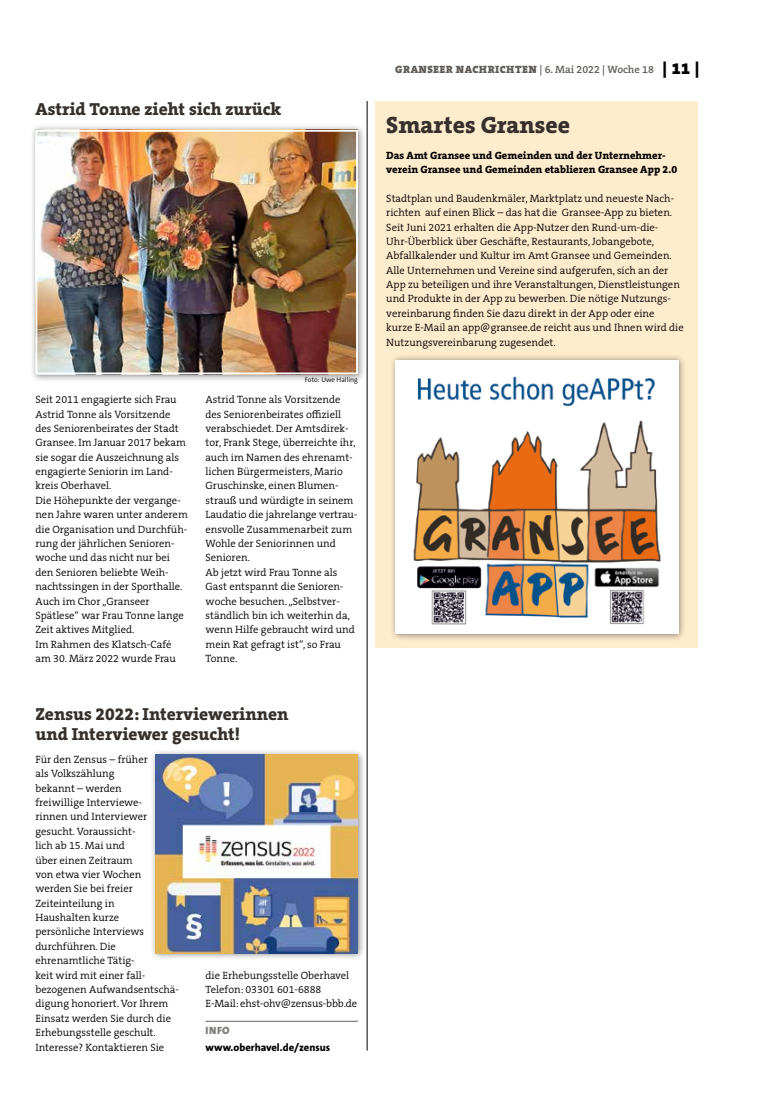
<style>
.page{position:relative;width:762px;height:1117px;background:#fff}
.page>*{position:absolute;margin:0;border:0;box-sizing:border-box;transform-origin:0 0}
.t1{font:800 23.75px "The Serif B W8";color:#36302d}
.t2{font:800 17.5px/20px "The Serif B W8";color:#36302d}
.t3{font:300 10.62px/14.4px "The Serif B W4";color:#000}
.t4{font:800 10.62px/14.4px "The Serif B W8";color:#000}
.t5{font:900 10.62px "The Serif B W9";letter-spacing:.045em;color:#615c58}
.t6{font:800 10.62px "The Sans B W8";color:#000}
.t7{font:900 10.62px "The Sans B W9";color:#84817e}
.t8{font:300 6.88px "The Sans B W4";color:#000}
.s1{font-family:"The Serif B W6";font-weight:600}
.s2{font-size:16.25px;color:#000}
</style>
<div class="page">
<hr style="left:367px;top:101px;width:1px;height:949px;background:#000">
<div style="left:30px;top:124px;width:336px;height:258px;background:#000;opacity:.45"></div>
<img style="left:38px;top:133px;width:317px;height:238px">
<div style="left:35px;top:130px;width:323px;height:244px;border:2px solid #fff"></div>
<hr style="left:206px;top:1020px;width:152px;height:1px;background:#84817e">
<div style="left:150px;top:748px;width:216px;height:212px;background:#000;opacity:.45"></div>
<img style="left:156px;top:754px;width:202px;height:198px">
<div style="left:376px;top:101px;width:322px;height:546px;background:#ffeccd"></div>
<div style="left:389px;top:354px;width:297px;height:287px;background:#000;opacity:.45"></div>
<div style="left:395px;top:360px;width:283px;height:273px;background:#fff"></div>
<img style="left:413px;top:376px;width:248px;height:249px">
<h2 class="t2" style="left:35px;top:99px;width:247px">Astrid Tonne zieht sich zurück</h2>
<p class="t8" style="left:305px;top:375px;width:55px">Foto: Uwe Halling</p>
<p class="t3" style="left:35px;top:392px;width:154px">Seit 2011 engagierte sich Frau<br>Astrid Tonne als Vorsitzende des Seniorenbeirates der Stadt<br>Gransee. Im Januar 2017 bekam sie sogar die Auszeichnung als engagierte Seniorin im Land&shy;kreis Oberhavel.<br>Die Höhepunkte der vergange&shy;nen Jahre waren unter anderem die Organisation und Durchfüh&shy;rung der jährlichen Senioren&shy;woche und das nicht nur bei den Senioren beliebte Weih&shy;nachtssingen in der Sporthalle.<br>Auch im Chor „Granseer<br>Spätlese“ war Frau Tonne lange<br>Zeit aktives Mitglied.<br>Im Rahmen des Klatsch-Café am 30. März 2022 wurde Frau</p>
<p class="t3" style="left:206px;top:392px;width:153px">Astrid Tonne als Vorsitzende des Seniorenbeirates offiziell verabschiedet. Der Amtsdirek&shy;tor, Frank Stege, überreichte ihr, auch im Namen des ehrenamt&shy;lichen Bürgermeisters, Mario<br>Gruschinske, einen Blumen&shy;strauß und würdigte in seinem<br>Laudatio die jahrelange vertrau&shy;ensvolle Zusammenarbeit zum<br>Wohle der Seniorinnen und<br>Senioren.<br>Ab jetzt wird Frau Tonne als<br>Gast entspannt die Senioren&shy;woche besuchen. „Selbstver&shy;ständlich bin ich weiterhin da, wenn Hilfe gebraucht wird und mein Rat gefragt ist“, so Frau<br>Tonne.</p>
<h2 class="t2" style="left:35px;top:703px;width:255px">Zensus 2022: Interviewerinnen und Interviewer gesucht!</h2>
<p class="t3" style="left:35px;top:752px;width:145px">Für den Zensus – früher<br>als Volkszählung<br>bekannt – werden<br>freiwillige Interviewe-<br>rinnen und Interviewer gesucht. Voraussicht-<br>lich ab 15. Mai und<br>über einen Zeitraum<br>von etwa vier Wochen werden Sie bei freier<br>Zeiteinteilung in<br>Haushalten kurze<br>persönliche Interviews durchführen. Die ehrenamtliche Tätig-<br>keit wird mit einer fall&shy;bezogenen Aufwandsentschä&shy;digung honoriert. Vor Ihrem<br>Einsatz werden Sie durch die<br>Erhebungsstelle geschult.<br>Interesse? Kontaktieren Sie</p>
<p class="t3" style="left:206px;top:967px;width:153px">die Erhebungsstelle Oberhavel<br>Telefon: 03301 601-6888<br>E-Mail: ehst-ohv@zensus-bbb.de</p>
<p class="t7" style="left:206px;top:1022px;width:26px">INFO</p>
<p class="t6" style="left:206px;top:1039px;width:126px">www.oberhavel.de/zensus</p>
<p class="t5" style="left:395px;top:63px;width:306px">GRANSEER NACHRICHTEN <span class="s1">| 6. Mai 2022 | Woche 18</span> <span class="s2">| 11 |</span></p>
<h1 class="t1" style="left:386px;top:109px;width:185px">Smartes Gransee</h1>
<p class="t4" style="left:386px;top:148px;width:292px">Das Amt Gransee und Gemeinden und der Unternehmer&shy;verein Gransee und Gemeinden etablieren Gransee App 2.0</p>
<p class="t3" style="left:386px;top:191px;width:299px">Stadtplan und Baudenkmäler, Marktplatz und neueste Nach&shy;richten auf einen Blick – das hat die Gransee-App zu bieten.<br>Seit Juni 2021 erhalten die App-Nutzer den Rund-um-die-Uhr-Überblick über Geschäfte, Restaurants, Jobangebote, Abfallkalender und Kultur im Amt Gransee und Gemeinden.<br>Alle Unternehmen und Vereine sind aufgerufen, sich an der App zu beteiligen und ihre Veranstaltungen, Dienstleistungen und Produkte in der App zu bewerben. Die nötige Nutzungs&shy;vereinbarung finden Sie dazu direkt in der App oder eine<br>kurze E-Mail an app@gransee.de reicht aus und Ihnen wird die Nutzungsvereinbarung zugesendet.</p>
</div>
